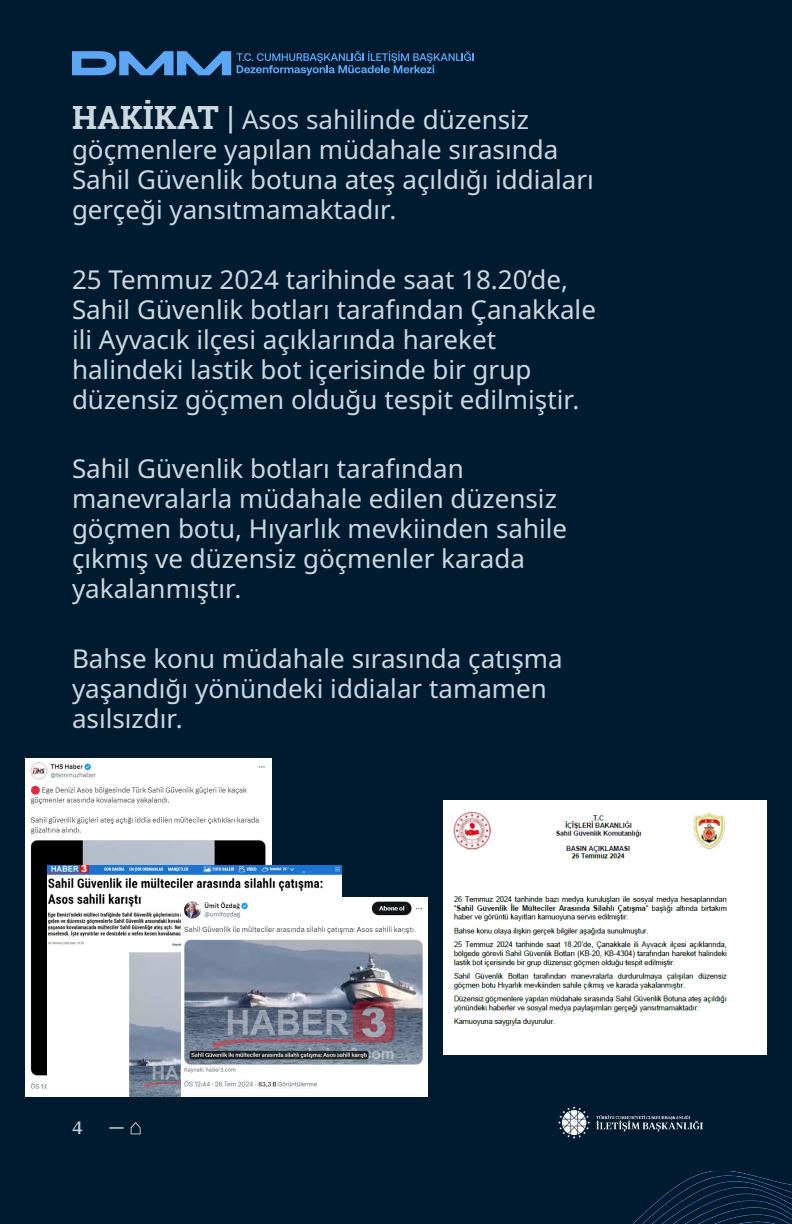
<style>
.page{position:relative;width:792px;height:1224px;background:#001a2f}
.page>*{position:absolute;margin:0;border:0;box-sizing:border-box;transform-origin:0 0}
.t1{font:26px/30px "Noto Sans";color:#ccd8e0}
.t2{font:500 20px "IBM Plex Serif";color:#ccd9e0}
.t3{font:500 18px "IBM Plex Serif";color:#bfccd6}
.s1{font-family:"Roboto Slab";font-weight:700;font-size:32px}
.s2{font-family:"Roboto Slab";font-size:32px}
</style>
<div class="page">
<img style="left:633px;top:1171px;width:159px;height:53px">
<img style="left:558px;top:1106px;width:144px;height:32px">
<svg style="left:131px;top:1122px;width:10px;height:12px"></svg>
<svg style="left:72px;top:51px;width:159px;height:24px"></svg>
<svg style="left:237px;top:51px;width:237px;height:24px"></svg>
<img style="left:26px;top:759px;width:246px;height:337px">
<img style="left:47px;top:866px;width:294px;height:230px">
<img style="left:181px;top:898px;width:246px;height:198px">
<img style="left:444px;top:800px;width:322px;height:255px">
<p class="t1" style="left:72px;top:106px;width:523px"><span class="s1">HAKİKAT</span> <span class="s2">|</span> Asos sahilinde düzensiz göçmenlere yapılan müdahale sırasında Sahil Güvenlik botuna ateş açıldığı iddiaları gerçeği yansıtmamaktadır.</p>
<p class="t1" style="left:72px;top:265px;width:526px">25 Temmuz 2024 tarihinde saat 18.20’de, Sahil Güvenlik botları tarafından Çanakkale ili Ayvacık ilçesi açıklarında hareket halindeki lastik bot içerisinde bir grup düzensiz göçmen olduğu tespit edilmiştir.</p>
<p class="t1" style="left:72px;top:455px;width:497px">Sahil Güvenlik botları tarafından manevralarla müdahale edilen düzensiz göçmen botu, Hıyarlık mevkiinden sahile çıkmış ve düzensiz göçmenler karada yakalanmıştır.</p>
<p class="t1" style="left:72px;top:644px;width:492px">Bahse konu müdahale sırasında çatışma yaşandığı yönündeki iddialar tamamen asılsızdır.</p>
<p class="t3" style="left:72px;top:1114px;width:12px">4</p>
<p class="t2" style="left:109px;top:1112px;width:17px">—</p>
</div>
